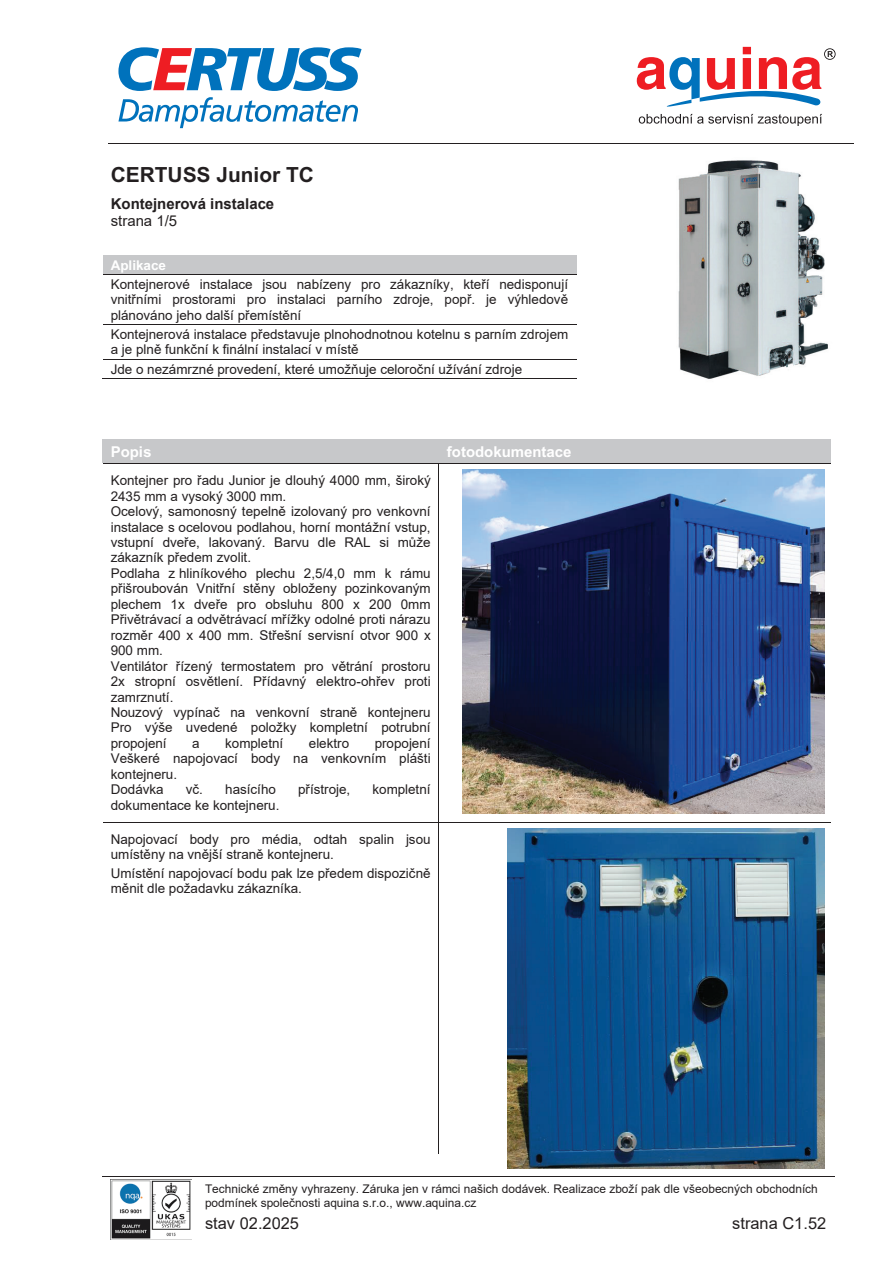
<style>
.page{position:relative;width:893px;height:1263px;background:#fff}
.page>*{position:absolute;margin:0;border:0;box-sizing:border-box;transform-origin:0 0}
.t1{font:700 20.85px "Arial";color:#231f20}
.t2{font:16.35px "Arial";color:#231f20}
.t3{font:700 15px "Arial";color:#231f20}
.t4{font:700 15px "Arial";color:#fff}
.t5{font:15px "Arial";color:#231f20}
.t6{font:13.5px/15.5px "Arial";color:#231f20}
.t7{font:700 13.5px "Arial";color:#fff}
.t8{font:11.85px/13.8px "Arial";color:#231f20}
</style>
<div class="page">
<svg style="left:118px;top:47px;width:244px;height:44px"></svg>
<svg style="left:118px;top:97px;width:240px;height:31px"></svg>
<svg style="left:637px;top:47px;width:199px;height:60px"></svg>
<svg style="left:639px;top:114px;width:183px;height:12px"></svg>
<hr style="left:109px;top:143px;width:745px;height:1px;background:#231f20">
<hr style="left:103px;top:1176px;width:94px;height:1px;background:#231f20">
<hr style="left:198px;top:1176px;width:636px;height:1px;background:#231f20">
<div style="left:103px;top:255px;width:473px;height:19px;background:#c7c8ca"></div>
<hr style="left:103px;top:274px;width:473px;height:1px;background:#231f20">
<hr style="left:103px;top:324px;width:473px;height:1px;background:#231f20">
<hr style="left:103px;top:359px;width:473px;height:1px;background:#231f20">
<hr style="left:102px;top:378px;width:474px;height:1px;background:#231f20">
<div style="left:103px;top:440px;width:336px;height:23px;background:#c7c8ca"></div>
<div style="left:439px;top:440px;width:391px;height:23px;background:#c7c8ca"></div>
<hr style="left:103px;top:463px;width:336px;height:1px;background:#231f20">
<hr style="left:440px;top:463px;width:390px;height:1px;background:#231f20">
<hr style="left:439px;top:464px;width:1px;height:358px;background:#231f20">
<hr style="left:103px;top:822px;width:336px;height:1px;background:#231f20">
<hr style="left:439px;top:822px;width:391px;height:1px;background:#231f20">
<hr style="left:439px;top:822px;width:1px;height:332px;background:#231f20">
<img style="left:462px;top:469px;width:362px;height:345px">
<img style="left:507px;top:828px;width:317px;height:340px">
<img style="left:110px;top:1179px;width:81px;height:61px">
<img style="left:678px;top:160px;width:150px;height:219px">
<h1 class="t1" style="left:111px;top:162px;width:205px">CERTUSS Junior TC</h1>
<p class="t3" style="left:111px;top:193px;width:165px">Kontejnerová instalace</p>
<p class="t5" style="left:111px;top:211px;width:68px">strana 1/5</p>
<p class="t7" style="left:111px;top:257px;width:57px">Aplikace</p>
<p class="t6" style="left:111px;top:276px;width:459px;text-align:justify">Kontejnerové instalace jsou nabízeny pro zákazníky, kteří nedisponují vnitřními prostorami pro instalaci parního zdroje, popř. je výhledově plánováno jeho další přemístění</p>
<p class="t6" style="left:111px;top:326px;width:459px">Kontejnerová instalace představuje plnohodnotnou kotelnu s parním zdrojem a je plně funkční k finální instalací v místě</p>
<p class="t6" style="left:111px;top:361px;width:413px">Jde o nezámrzné provedení, které umožňuje celoroční užívání zdroje</p>
<p class="t4" style="left:111px;top:443px;width:42px">Popis</p>
<p class="t4" style="left:447px;top:443px;width:126px">fotodokumentace</p>
<p class="t6" style="left:111px;top:473px;width:322px">Kontejner pro řadu Junior je dlouhý 4000 mm, široký 2435 mm a vysoký 3000 mm.<br>Ocelový, samonosný tepelně izolovaný pro venkovní instalace s ocelovou podlahou, horní montážní vstup, vstupní dveře, lakovaný. Barvu dle RAL si může zákazník předem zvolit.<br>Podlaha z hliníkového plechu 2,5/4,0 mm k rámu přišroubován Vnitřní stěny obloženy pozinkovaným plechem 1x dveře pro obsluhu 800 x 200 0mm Přivětrávací a odvětrávací mřížky odolné proti nárazu rozměr 400 x 400 mm. Střešní servisní otvor 900 x 900 mm.<br>Ventilátor řízený termostatem pro větrání prostoru 2x stropní osvětlení. Přídavný elektro-ohřev proti zamrznutí.<br>Nouzový vypínač na venkovní straně kontejneru Pro výše uvedené položky kompletní potrubní propojení</p>
<p class="t6" style="left:111px;top:735px;width:321px;text-indent:264px">propojení<br>Veškeré napojovací body na venkovním plášti kontejneru.<br>Dodávka</p>
<p class="t6" style="left:192px;top:735px;width:9px">a</p>
<p class="t6" style="left:225px;top:735px;width:60px">kompletní</p>
<p class="t6" style="left:309px;top:735px;width:42px">elektro</p>
<p class="t6" style="left:186px;top:782px;width:92px">vč. hasícího</p>
<p class="t6" style="left:298px;top:782px;width:54px">přístroje,</p>
<p class="t6" style="left:372px;top:782px;width:60px">kompletní</p>
<p class="t6" style="left:111px;top:797px;width:170px">dokumentace ke kontejneru.</p>
<p class="t6" style="left:111px;top:831px;width:321px">Napojovací body pro média, odtah spalin jsou umístěny na vnější straně kontejneru.</p>
<p class="t6" style="left:111px;top:865px;width:321px">Umístění napojovací bodu pak lze předem dispozičně měnit dle požadavku zákazníka.</p>
<p class="t8" style="left:205px;top:1181px;width:614px">Technické změny vyhrazeny. Záruka jen v rámci našich dodávek. Realizace zboží pak dle všeobecných obchodních podmínek společnosti aquina s.r.o., www.aquina.cz</p>
<p class="t2" style="left:205px;top:1212px;width:96px">stav 02.2025</p>
<p class="t2" style="left:732px;top:1212px;width:96px">strana C1.52</p>
</div>
